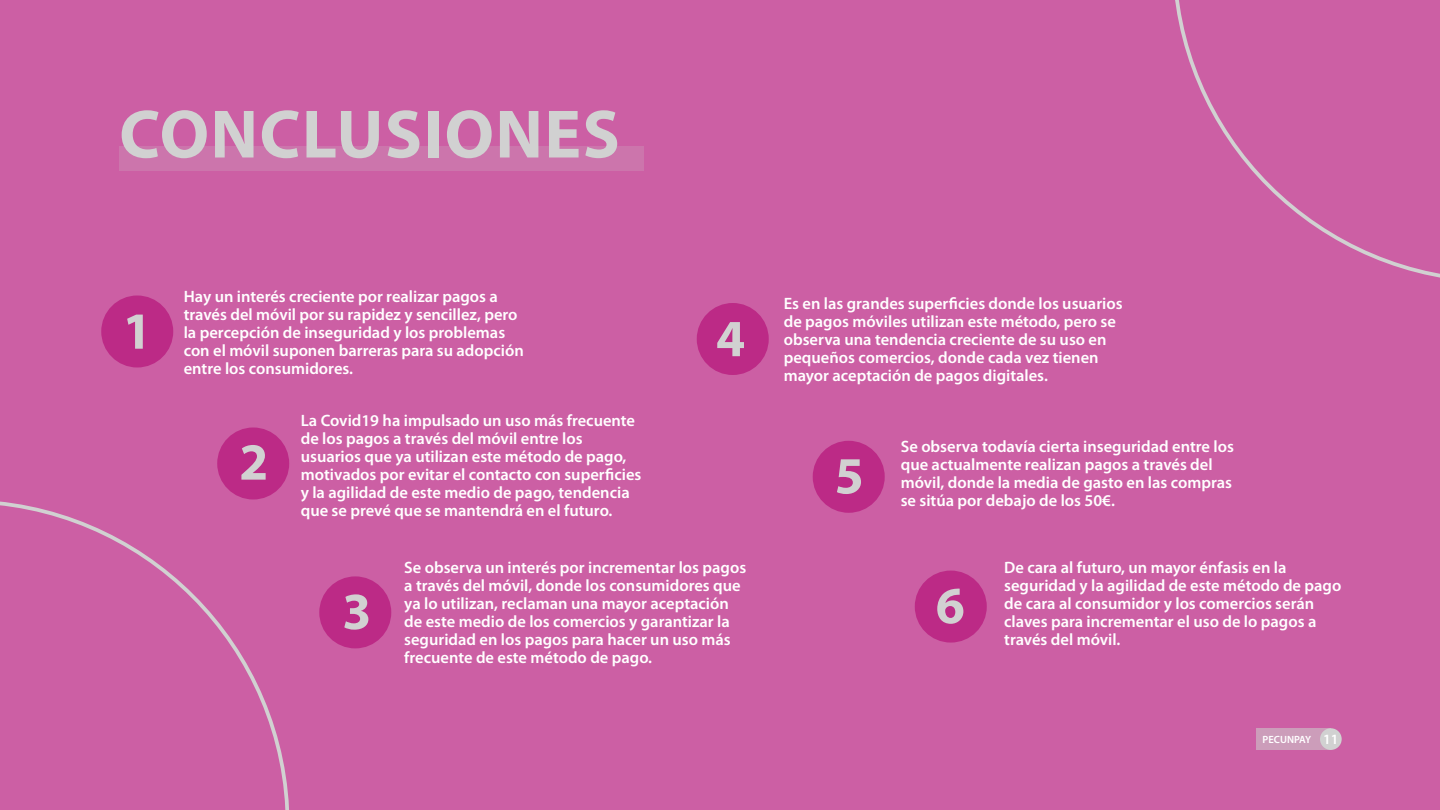
<style>
.page{position:relative;width:1440px;height:810px;background:#cc5fa4}
.page>*{position:absolute;margin:0;border:0;box-sizing:border-box;transform-origin:0 0}
.titulos{font:700 69px "Myriad Pro";letter-spacing:.02em;color:#d1d1d1}
.graficos{font:700 52.5px "Myriad Pro";color:#d1d1d1}
.txt{font:600 16.5px/18px "Myriad Pro";color:#fff}
.graficos-2{font:600 14.25px "Myriad Pro";color:#fff}
.graficos-3{font:600 10.5px "Myriad Pro";color:#fff}
</style>
<div class="page">
<div style="left:101px;top:296px;width:72px;height:72px;background:#bc2a86;border-radius:50%"></div>
<div style="left:697px;top:303px;width:72px;height:72px;background:#bc2a86;border-radius:50%"></div>
<div style="left:217px;top:428px;width:72px;height:72px;background:#bc2a86;border-radius:50%"></div>
<div style="left:813px;top:441px;width:72px;height:72px;background:#bc2a86;border-radius:50%"></div>
<div style="left:319px;top:576px;width:72px;height:72px;background:#bc2a86;border-radius:50%"></div>
<div style="left:915px;top:571px;width:72px;height:72px;background:#bc2a86;border-radius:50%"></div>
<div style="left:119px;top:146px;width:525px;height:25px;background:#cc75ac"></div>
<svg style="left:0;top:501px;width:289px;height:309px"></svg>
<svg style="left:1175px;top:0;width:265px;height:278px"></svg>
<div style="left:1256px;top:728px;width:75px;height:22px;background:#cc9dba"></div>
<div style="left:1320px;top:728px;width:22px;height:22px;background:#d1d1d1;border-radius:50%"></div>
<p class="titulos" style="left:119px;top:89px;width:502px">CONCLUSIONES</p>
<p class="txt" style="left:184px;top:287px;width:342px">Hay un interés creciente por realizar pagos a través del móvil por su rapidez y sencillez, pero la percepción de inseguridad y los problemas con el móvil suponen barreras para su adopción entre los consumidores.</p>
<p class="txt" style="left:784px;top:294px;width:340px">Es en las grandes superficies donde los usuarios de pagos móviles utilizan este método, pero se observa una tendencia creciente de su uso en pequeños comercios, donde cada vez tienen mayor aceptación de pagos digitales.</p>
<p class="txt" style="left:301px;top:411px;width:342px">La Covid19 ha impulsado un uso más frecuente de los pagos a través del móvil entre los usuarios que ya utilizan este método de pago, motivados por evitar el contacto con superficies y la agilidad de este medio de pago, tendencia que se prevé que se mantendrá en el futuro.</p>
<p class="graficos" style="left:123px;top:297px;width:31px">1</p>
<p class="graficos" style="left:716px;top:304px;width:31px">4</p>
<p class="txt" style="left:901px;top:437px;width:335px">Se observa todavía cierta inseguridad entre los que actualmente realizan pagos a través del móvil, donde la media de gasto en las compras se sitúa por debajo de los 50€.</p>
<p class="graficos" style="left:239px;top:428px;width:31px">2</p>
<p class="graficos" style="left:835px;top:442px;width:31px">5</p>
<p class="txt" style="left:404px;top:558px;width:343px">Se observa un interés por incrementar los pagos a través del móvil, donde los consumidores que ya lo utilizan, reclaman una mayor aceptación de este medio de los comercios y garantizar la seguridad en los pagos para hacer un uso más frecuente de este método de pago.</p>
<p class="txt" style="left:1004px;top:558px;width:339px">De cara al futuro, un mayor énfasis en la seguridad y la agilidad de este método de pago de cara al consumidor y los comercios serán claves para incrementar el uso de lo pagos a través del móvil.</p>
<p class="graficos" style="left:342px;top:577px;width:31px">3</p>
<p class="graficos" style="left:936px;top:571px;width:31px">6</p>
<p class="graficos-3" style="left:1263px;top:733px;width:50px">PECUNPAY</p>
<p class="graficos-2" style="left:1323px;top:730px;width:17px">11</p>
</div>
